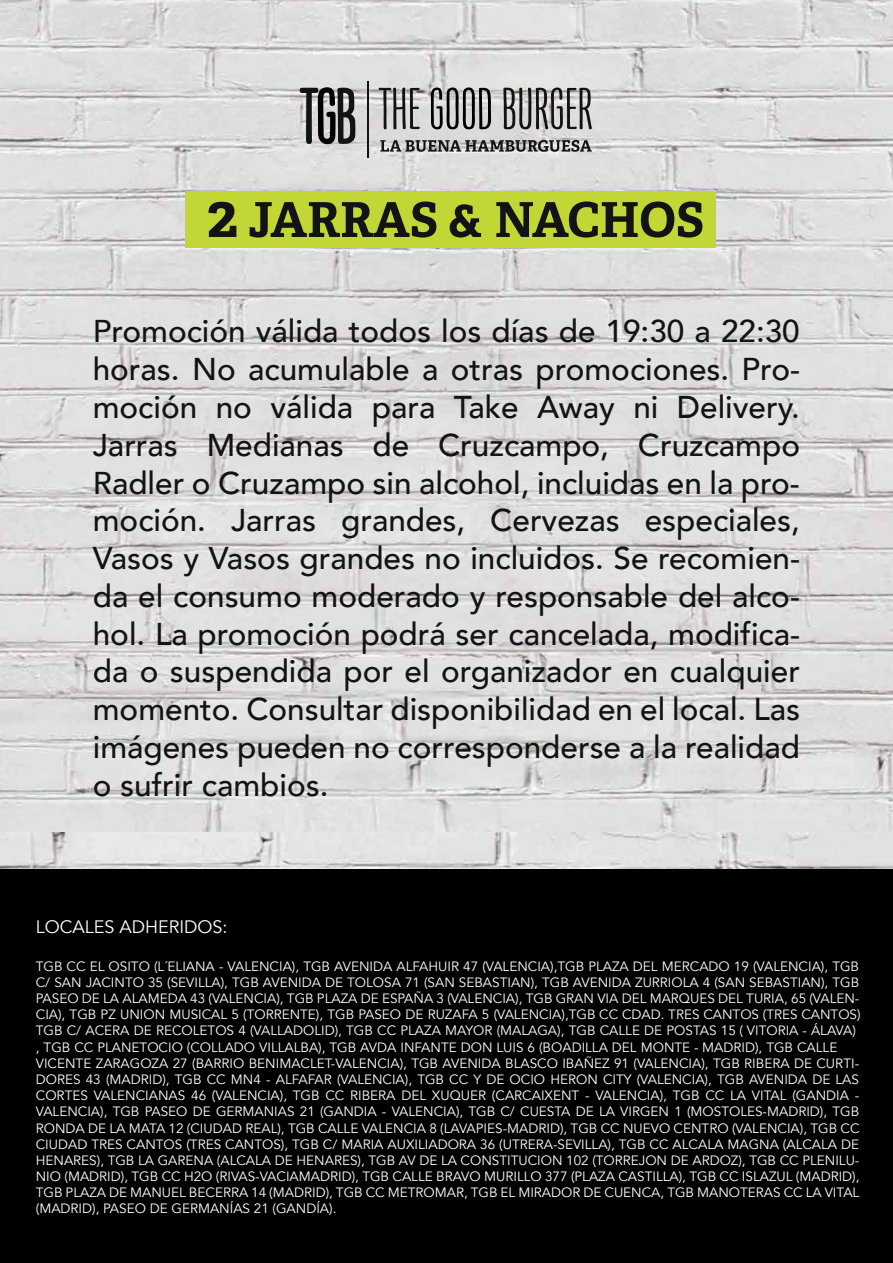
<style>
.page{position:relative;width:893px;height:1263px;background:#fff}
.page>*{position:absolute;margin:0;border:0;box-sizing:border-box;transform-origin:0 0}
.t1{font:500 31.5px/37.8px "Avenir";color:#111314;text-align:justify}
.t2{font:18px "Avenir";color:#fff}
.t3{font:13.5px/16.2px "Avenir";color:#fff}
</style>
<div class="page">
<img style="left:0;top:0;width:893px;height:869px">
<div style="left:186px;top:191px;width:530px;height:57px;background:#c2d635"></div>
<svg style="left:208px;top:202px;width:28px;height:35px"></svg>
<svg style="left:250px;top:202px;width:186px;height:36px"></svg>
<svg style="left:450px;top:204px;width:31px;height:34px"></svg>
<svg style="left:496px;top:202px;width:206px;height:36px"></svg>
<svg style="left:300px;top:86px;width:55px;height:59px;background:#6e6f6f"></svg>
<hr style="left:367px;top:81px;width:2px;height:77px;background:#111314">
<svg style="left:379px;top:88px;width:41px;height:41px;background:#969796"></svg>
<svg style="left:431px;top:88px;width:60px;height:42px;background:#838484"></svg>
<svg style="left:503px;top:88px;width:89px;height:42px;background:#8d8d8d"></svg>
<svg style="left:380px;top:140px;width:212px;height:12px;background:#797a7b"></svg>
<div style="left:0;top:869px;width:893px;height:394px;background:#000001"></div>
<p class="t1" style="left:93px;top:313px;width:709px">Promoción válida todos los días de 19:30 a 22:30 horas. No acumulable a otras promociones. Pro&shy;moción no válida para Take Away ni Delivery.<br>Jarras Medianas de Cruzcampo, Cruzcampo Radler o Cruzampo sin alcohol, incluidas en la pro&shy;moción. Jarras grandes, Cervezas especiales, Vasos y Vasos grandes no incluidos. Se recomien&shy;da el consumo moderado y responsable del alco&shy;hol. La promoción podrá ser cancelada, modifica&shy;da o suspendida por el organizador en cualquier momento. Consultar disponibilidad en el local. Las imágenes pueden no corresponderse a la realidad o sufrir cambios.</p>
<h2 class="t2" style="left:36px;top:915px;width:193px">LOCALES ADHERIDOS:</h2>
<p class="t3" style="left:36px;top:958px;width:826px">TGB CC EL OSITO (L´ELIANA - VALENCIA), TGB AVENIDA ALFAHUIR 47 (VALENCIA),TGB PLAZA DEL MERCADO 19 (VALENCIA), TGB C/ SAN JACINTO 35 (SEVILLA), TGB AVENIDA DE TOLOSA 71 (SAN SEBASTIAN), TGB AVENIDA ZURRIOLA 4 (SAN SEBASTIAN), TGB PASEO DE LA ALAMEDA 43 (VALENCIA), TGB PLAZA DE ESPAÑA 3 (VALENCIA), TGB GRAN VIA DEL MARQUES DEL TURIA, 65 (VALEN-CIA), TGB PZ UNION MUSICAL 5 (TORRENTE), TGB PASEO DE RUZAFA 5 (VALENCIA),TGB CC CDAD. TRES CANTOS (TRES CANTOS)<br>TGB C/ ACERA DE RECOLETOS 4 (VALLADOLID), TGB CC PLAZA MAYOR (MALAGA), TGB CALLE DE POSTAS 15 ( VITORIA - ÁLAVA) , TGB CC PLANETOCIO (COLLADO VILLALBA), TGB AVDA INFANTE DON LUIS 6 (BOADILLA DEL MONTE - MADRID), TGB CALLE VICENTE ZARAGOZA 27 (BARRIO BENIMACLET-VALENCIA), TGB AVENIDA BLASCO IBAÑEZ 91 (VALENCIA), TGB RIBERA DE CURTI-DORES 43 (MADRID), TGB CC MN4 - ALFAFAR (VALENCIA), TGB CC Y DE OCIO HERON CITY (VALENCIA), TGB AVENIDA DE LAS CORTES VALENCIANAS 46 (VALENCIA), TGB CC RIBERA DEL XUQUER (CARCAIXENT - VALENCIA), TGB CC LA VITAL (GANDIA - VALENCIA), TGB PASEO DE GERMANIAS 21 (GANDIA - VALENCIA), TGB C/ CUESTA DE LA VIRGEN 1 (MOSTOLES-MADRID), TGB RONDA DE LA MATA 12 (CIUDAD REAL), TGB CALLE VALENCIA 8 (LAVAPIES-MADRID), TGB CC NUEVO CENTRO (VALENCIA), TGB CC CIUDAD TRES CANTOS (TRES CANTOS), TGB C/ MARIA AUXILIADORA 36 (UTRERA-SEVILLA), TGB CC ALCALA MAGNA (ALCALA DE HENARES), TGB LA GARENA (ALCALA DE HENARES), TGB AV DE LA CONSTITUCION 102 (TORREJON DE ARDOZ), TGB CC PLENILU-NIO (MADRID), TGB CC H2O (RIVAS-VACIAMADRID), TGB CALLE BRAVO MURILLO 377 (PLAZA CASTILLA), TGB CC ISLAZUL (MADRID), TGB PLAZA DE MANUEL BECERRA 14 (MADRID), TGB CC METROMAR, TGB EL MIRADOR DE CUENCA, TGB MANOTERAS CC LA VITAL (MADRID), PASEO DE GERMANÍAS 21 (GANDÍA).</p>
</div>
